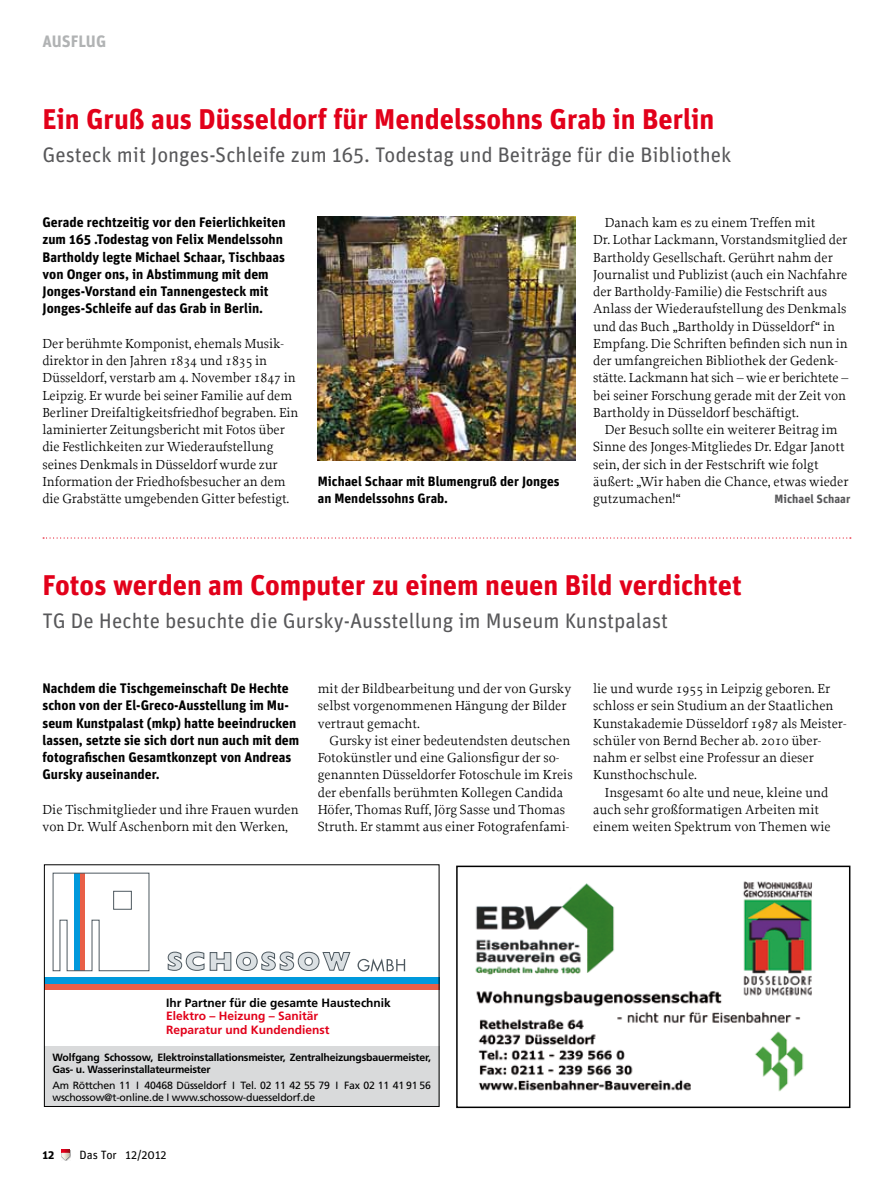
<style>
.page{position:relative;width:893px;height:1191px;background:#fff}
.page>*{position:absolute;margin:0;border:0;box-sizing:border-box;transform-origin:0 0}
.t1{font:700 28.5px "Unit";color:#e2001a}
.t2{font:21px "Unit";color:#58585a}
.t3{font:700 16.5px "Unit";color:#b1b3b4}
.t4{font:13.8px/17.2px "Proforma";color:#000}
.t5{font:700 13.8px/17.2px "Unit";color:#000}
.t6{font:700 13.5px/17.2px "Unit";color:#000}
.t7{font:700 12px/13.5px "Frutiger";color:#e2001a}
.t8{font:700 12px "Frutiger";color:#000}
.t9{font:12px "Unit";color:#000}
.t10{font:700 12px "Unit";color:#58585a}
.t11{font:700 12px "Unit";color:#000}
.t12{font:10.5px/12px "Frutiger";letter-spacing:-.02em;color:#000}
.t13{font:700 10.5px/12px "Frutiger";letter-spacing:-.02em;color:#000}
</style>
<div class="page">
<svg style="left:62px;top:1149px;width:8px;height:11px"></svg>
<img style="left:318px;top:217px;width:257px;height:243px">
<svg style="left:43px;top:537px;width:808px;height:1px"></svg>
<div style="left:456px;top:865px;width:394px;height:243px;border:2px solid #000"></div>
<img style="left:475px;top:881px;width:337px;height:211px">
<div style="left:44px;top:1046px;width:395px;height:60px;background:#d9dadb"></div>
<svg style="left:53px;top:873px;width:96px;height:98px"></svg>
<svg style="left:357px;top:958px;width:48px;height:13px"></svg>
<svg style="left:167px;top:951px;width:184px;height:20px"></svg>
<div style="left:44px;top:983px;width:395px;height:7px;background:#e95f47"></div>
<div style="left:44px;top:977px;width:395px;height:6px;background:#0099dc"></div>
<p class="t3" style="left:43px;top:31px;width:65px">Ausflug</p>
<h1 class="t1" style="left:43px;top:102px;width:673px">Ein Gruß aus Düsseldorf für Mendelssohns Grab in Berlin</h1>
<h2 class="t2" style="left:43px;top:143px;width:690px">Gesteck mit Jonges-Schleife zum 165. Todestag und Beiträge für die Bibliothek</h2>
<p class="t5" style="left:43px;top:213px;width:245px">Gerade rechtzeitig vor den Feierlichkeiten zum 165 .Todestag von Felix Mendelssohn Bartholdy legte Michael Schaar, Tischbaas von Onger ons, in Abstimmung mit dem Jonges-Vorstand ein Tannengesteck mit Jonges-Schleife auf das Grab in Berlin.</p>
<p class="t4" style="left:43px;top:334px;width:257px">Der berühmte Komponist, ehemals Musik&shy;direktor in den Jahren 1834 und 1835 in Düsseldorf, verstarb am 4. November 1847 in Leipzig. Er wurde bei seiner Familie auf dem Berliner Dreifaltigkeitsfriedhof begraben. Ein laminierter Zeitungsbericht mit Fotos über die Festlichkeiten zur Wiederaufstellung seines Denkmals in Düsseldorf wurde zur Information der Friedhofsbesucher an dem die Grabstätte umgebenden Gitter befestigt.</p>
<p class="t6" style="left:318px;top:472px;width:243px">Michael Schaar mit Blumengruß der Jonges an Mendelssohns Grab.</p>
<p class="t4" style="left:593px;top:214px;width:257px;text-indent:12px">Danach kam es zu einem Treffen mit<br>Dr. Lothar Lackmann, Vorstandsmitglied der Bartholdy Gesellschaft. Gerührt nahm der Journalist und Publizist (auch ein Nachfahre der Bartholdy-Familie) die Festschrift aus Anlass der Wiederaufstellung des Denkmals und das Buch „Bartholdy in Düsseldorf“ in Empfang. Die Schriften befinden sich nun in der umfangreichen Bibliothek der Gedenk&shy;stätte. Lackmann hat sich – wie er berichtete – bei seiner Forschung gerade mit der Zeit von Bartholdy in Düsseldorf beschäftigt.</p>
<p class="t4" style="left:593px;top:421px;width:257px;text-indent:12px">Der Besuch sollte ein weiterer Beitrag im Sinne des Jonges-Mitgliedes Dr. Edgar Janott sein, der sich in der Festschrift wie folgt äußert: „Wir haben die Chance, etwas wieder gutzumachen!“</p>
<p class="t10" style="left:775px;top:491px;width:77px">Michael Schaar</p>
<h1 class="t1" style="left:43px;top:567px;width:701px">Fotos werden am Computer zu einem neuen Bild verdichtet</h1>
<h2 class="t2" style="left:43px;top:608px;width:627px">TG De Hechte besuchte die Gursky-Ausstellung im Museum Kunstpalast</h2>
<p class="t5" style="left:43px;top:679px;width:258px">Nachdem die Tischgemeinschaft De Hechte schon von der El-Greco-Ausstellung im Mu&shy;seum Kunstpalast (mkp) hatte beeindrucken lassen, setzte sie sich dort nun auch mit dem fotografischen Gesamtkonzept von Andreas Gursky auseinander.</p>
<p class="t4" style="left:43px;top:800px;width:258px">Die Tischmitglieder und ihre Frauen wurden von Dr. Wulf Aschenborn mit den Werken,</p>
<p class="t4" style="left:318px;top:679px;width:255px">mit der Bildbearbeitung und der von Gursky selbst vorgenommenen Hängung der Bilder vertraut gemacht.</p>
<p class="t4" style="left:318px;top:731px;width:256px;text-indent:12px">Gursky ist einer bedeutendsten deutschen Fotokünstler und eine Galionsfigur der so&shy;genannten Düsseldorfer Fotoschule im Kreis der ebenfalls berühmten Kollegen Candida Höfer, Thomas Ruff, Jörg Sasse und Thomas Struth. Er stammt aus einer Fotografenfami-</p>
<p class="t4" style="left:593px;top:679px;width:255px">lie und wurde 1955 in Leipzig geboren. Er schloss er sein Studium an der Staatlichen Kunstakademie Düsseldorf 1987 als Meister&shy;schüler von Bernd Becher ab. 2010 über&shy;nahm er selbst eine Professur an dieser Kunsthochschule.</p>
<p class="t4" style="left:593px;top:783px;width:239px;text-indent:12px">Insgesamt 60 alte und neue, kleine und auch sehr großformatigen Arbeiten mit einem weiten Spektrum von Themen wie</p>
<p class="t8" style="left:166px;top:995px;width:226px">Ihr Partner für die gesamte Haustechnik</p>
<p class="t7" style="left:166px;top:1009px;width:165px">Elektro – Heizung – Sanitär<br>Reparatur und Kundendienst</p>
<p class="t13" style="left:53px;top:1050px;width:380px">Wolfgang Schossow, Elektroinstallationsmeister, Zentralheizungsbauermeister,<br>Gas- u. Wasserinstallateurmeister</p>
<p class="t12" style="left:53px;top:1079px;width:380px">Am Röttchen 11 I 40468 Düsseldorf I Tel. 02 11 42 55 79 I Fax 02 11 41 91 56 wschossow@t-online.de I www.schossow-duesseldorf.de</p>
<p class="t11" style="left:43px;top:1147px;width:13px">12</p>
<p class="t9" style="left:80px;top:1147px;width:88px">Das Tor 12/2012</p>
</div>
